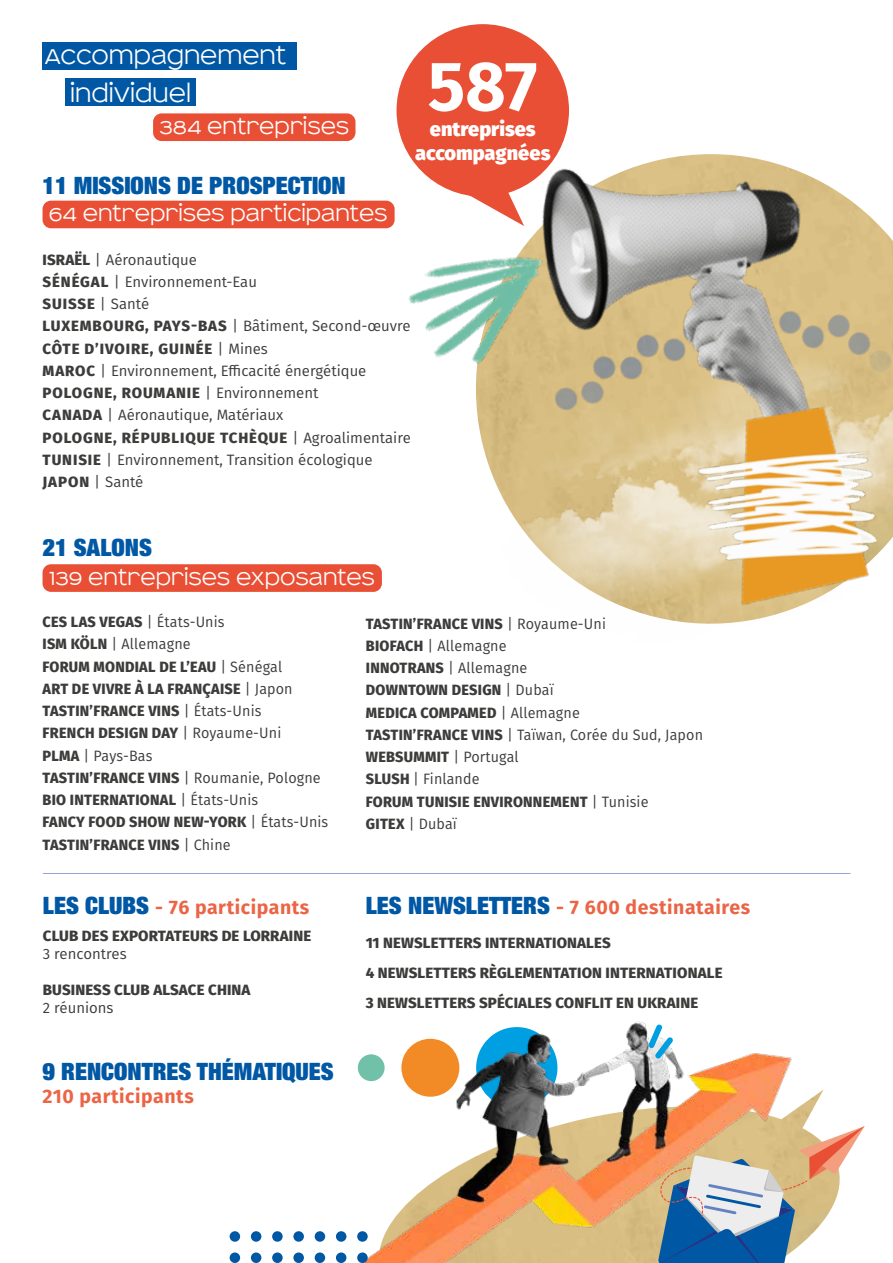
<style>
.page{position:relative;width:893px;height:1263px;background:#fff}
.page>*{position:absolute;margin:0;border:0;box-sizing:border-box;transform-origin:0 0}
.t1{font:700 69.9px "Fira Sans";color:#fff}
.t2{font:300 27px/37.8px "Affect";color:#fff}
.t3{font:300 24px "Affect";color:#fff}
.t4{font:900 condensed 24px "Helvetica Neue LT Std";color:#0058a5}
.t5{font:800 19.95px/24px "Fira Sans";color:#fff;text-align:center}
.t6{font:700 19.5px "Fira Sans";letter-spacing:.03em;color:#ec6446}
.t7{font:800 15px/22.2px "Fira Sans";letter-spacing:.01em;color:#3c3c3b;scale:.96 1}
.t8{font:15px/22.2px "Fira Sans";color:#3c3c3b}
.t9{font:800 15px/30px "Fira Sans";letter-spacing:.01em;color:#3c3c3b}
.s1{font-weight:800}
.s2{font-weight:400}
.s3{font-family:"Helvetica Neue LT Std";font-weight:900;font-stretch:condensed;font-size:24px;color:#0058a5}
</style>
<div class="page">
<div style="left:43px;top:42px;width:254px;height:28px;background:#0058a5"></div>
<img style="left:301px;top:1021px;width:509px;height:242px">
<div style="left:66px;top:79px;width:130px;height:27px;background:#0058a5"></div>
<img style="left:303px;top:24px;width:590px;height:600px">
<svg style="left:658px;top:1126px;width:207px;height:137px"></svg>
<svg style="left:648px;top:1024px;width:25px;height:35px"></svg>
<div style="left:357px;top:1231px;width:11px;height:11px;background:#0058a5;border-radius:50%"></div>
<div style="left:357px;top:1252px;width:11px;height:11px;background:#0058a5;border-radius:50%"></div>
<div style="left:336px;top:1231px;width:10px;height:11px;background:#0058a5;border-radius:50%"></div>
<div style="left:336px;top:1252px;width:10px;height:11px;background:#0058a5;border-radius:50%"></div>
<div style="left:315px;top:1231px;width:10px;height:11px;background:#0058a5;border-radius:50%"></div>
<div style="left:315px;top:1252px;width:10px;height:11px;background:#0058a5;border-radius:50%"></div>
<div style="left:293px;top:1231px;width:11px;height:11px;background:#0058a5;border-radius:50%"></div>
<div style="left:293px;top:1252px;width:11px;height:11px;background:#0058a5;border-radius:50%"></div>
<div style="left:272px;top:1231px;width:11px;height:11px;background:#0058a5;border-radius:50%"></div>
<div style="left:272px;top:1252px;width:11px;height:11px;background:#0058a5;border-radius:50%"></div>
<div style="left:251px;top:1231px;width:10px;height:11px;background:#0058a5;border-radius:50%"></div>
<div style="left:251px;top:1252px;width:10px;height:11px;background:#0058a5;border-radius:50%"></div>
<div style="left:230px;top:1231px;width:10px;height:11px;background:#0058a5;border-radius:50%"></div>
<div style="left:230px;top:1252px;width:10px;height:11px;background:#0058a5;border-radius:50%"></div>
<hr style="left:43px;top:873px;width:807px;height:1px;background:#93a4d4">
<div style="left:396px;top:24px;width:173px;height:173px;background:#e94f35;border-radius:50%"></div>
<svg style="left:465px;top:186px;width:59px;height:40px"></svg>
<div style="left:153px;top:113px;width:202px;height:28px;background:#e94f35;border-radius:9px"></div>
<div style="left:43px;top:201px;width:352px;height:27px;background:#e94f35;border-radius:9px"></div>
<div style="left:43px;top:564px;width:339px;height:28px;background:#e94f35;border-radius:9px"></div>
<h2 class="t2" style="left:70px;top:36px;width:218px;text-indent:-26px">Accompagnement individuel</h2>
<h3 class="t3" style="left:159px;top:111px;width:191px">384 entreprises</h3>
<h3 class="t4" style="left:43px;top:170px;width:305px">11 MISSIONS DE PROSPECTION</h3>
<h3 class="t3" style="left:49px;top:198px;width:340px">64 entreprises participantes</h3>
<h1 class="t1" style="left:428px;top:27px;width:111px">587</h1>
<h3 class="t5" style="left:415px;top:115px;width:137px">entreprises accompagnées</h3>
<p class="t8" style="left:43px;top:248px;width:370px"><span class="s1">ISRAËL</span> | Aéronautique<br><span class="s1">SÉNÉGAL</span> | Environnement-Eau<br><span class="s1">SUISSE</span> | Santé<br><span class="s1">LUXEMBOURG, PAYS-BAS</span> | Bâtiment, Second-œuvre <span class="s1">CÔTE D’IVOIRE, GUINÉE</span> | Mines<br><span class="s1">MAROC</span> | Environnement, Efficacité énergétique <span class="s1">POLOGNE, ROUMANIE</span> | Environnement<br><span class="s1">CANADA</span> | Aéronautique, Matériaux<br><span class="s1">POLOGNE, RÉPUBLIQUE TCHÈQUE</span> | Agroalimentaire <span class="s1">TUNISIE</span> | Environnement, Transition écologique <span class="s1">JAPON</span> | Santé</p>
<h3 class="t4" style="left:43px;top:532px;width:111px">21 SALONS</h3>
<h3 class="t3" style="left:49px;top:562px;width:327px">139 entreprises exposantes</h3>
<p class="t7" style="left:43px;top:610px;width:299px">CES LAS VEGAS <span class="s2">| États-Unis<br></span>ISM KÖLN <span class="s2">| Allemagne<br></span>FORUM MONDIAL DE L’EAU <span class="s2">| Sénégal<br></span>ART DE VIVRE À LA FRANÇAISE <span class="s2">| Japon<br></span>TASTIN’FRANCE VINS <span class="s2">| États-Unis<br></span>FRENCH DESIGN DAY <span class="s2">| Royaume-Uni<br></span>PLMA <span class="s2">| Pays-Bas<br></span>TASTIN’FRANCE VINS <span class="s2">| Roumanie, Pologne<br></span>BIO INTERNATIONAL <span class="s2">| États-Unis<br></span>FANCY FOOD SHOW NEW-YORK <span class="s2">| États-Unis<br></span>TASTIN’FRANCE VINS <span class="s2">| Chine</span></p>
<h3 class="t6" style="left:43px;top:891px;width:268px"><span class="s3">LES CLUBS</span> - 76 participants</h3>
<p class="t9" style="left:43px;top:919px;width:270px">CLUB DES EXPORTATEURS DE LORRAINE</p>
<p class="t8" style="left:43px;top:942px;width:85px">3 rencontres</p>
<p class="t9" style="left:43px;top:973px;width:209px">BUSINESS CLUB ALSACE CHINA</p>
<p class="t8" style="left:43px;top:996px;width:72px">2 réunions</p>
<h3 class="t4" style="left:43px;top:1056px;width:293px">9 RENCONTRES THÉMATIQUES</h3>
<h3 class="t6" style="left:43px;top:1080px;width:153px">210 participants</h3>
<p class="t7" style="left:366px;top:611px;width:353px">TASTIN’FRANCE VINS <span class="s2">| Royaume-Uni<br></span>BIOFACH <span class="s2">| Allemagne<br></span>INNOTRANS <span class="s2">| Allemagne<br></span>DOWNTOWN DESIGN <span class="s2">| Dubaï<br></span>MEDICA COMPAMED <span class="s2">| Allemagne<br></span>TASTIN’FRANCE VINS <span class="s2">| Taïwan, Corée du Sud, Japon<br></span>WEBSUMMIT <span class="s2">| Portugal<br></span>SLUSH <span class="s2">| Finlande<br></span>FORUM TUNISIE ENVIRONNEMENT <span class="s2">| Tunisie<br></span>GITEX <span class="s2">| Dubaï</span></p>
<h3 class="t6" style="left:366px;top:891px;width:386px"><span class="s3">LES NEWSLETTERS</span> - 7 600 destinataires</h3>
<p class="t9" style="left:366px;top:927px;width:358px">11 NEWSLETTERS INTERNATIONALES<br>4 NEWSLETTERS RÈGLEMENTATION INTERNATIONALE<br>3 NEWSLETTERS SPÉCIALES CONFLIT EN UKRAINE</p>
</div>
